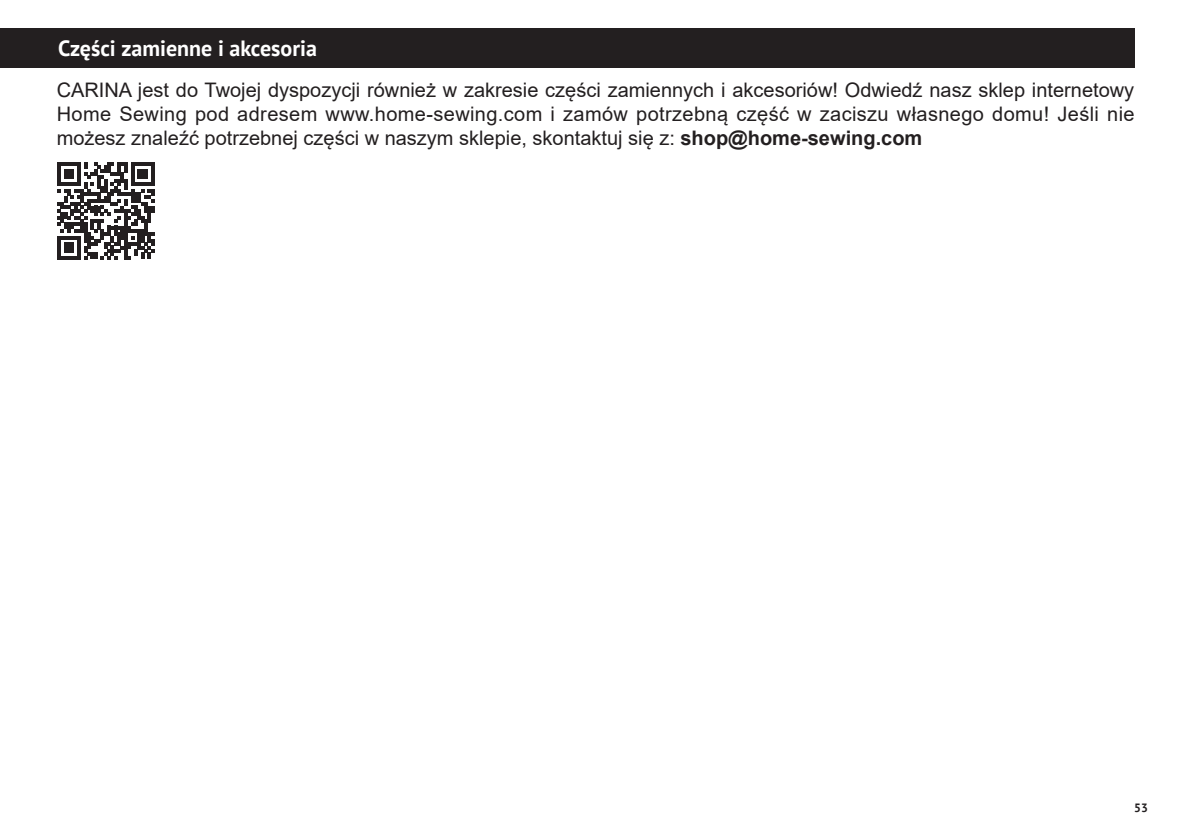
<style>
.page{position:relative;width:1191px;height:840px;background:#fff}
.page>*{position:absolute;margin:0;border:0;box-sizing:border-box;transform-origin:0 0}
.t1{font:700 22px "PT Sans";color:#fff}
.t2{font:20px/24px "Arial";color:#231f20;text-align:justify}
.t3{font:700 12px "PT Sans";color:#231f20}
.s1{font-weight:700}
</style>
<div class="page">
<div style="left:0;top:28px;width:1134px;height:40px;background:#231f20"></div>
<svg style="left:57px;top:162px;width:97px;height:97px"></svg>
<p class="t1" style="left:58px;top:34px;width:260px">Części zamienne i akcesoria</p>
<p class="t2" style="left:57px;top:77px;width:1079px">CARINA jest do Twojej dyspozycji również w zakresie części zamiennych i akcesoriów! Odwiedź nasz sklep internetowy Home Sewing pod adresem www.home-sewing.com i zamów potrzebną część w zaciszu własnego domu! Jeśli nie możesz znaleźć potrzebnej części w naszym sklepie, skontaktuj się z: <span class="s1">shop@home-sewing.com</span></p>
<p class="t3" style="left:1134px;top:799px;width:15px">53</p>
</div>
